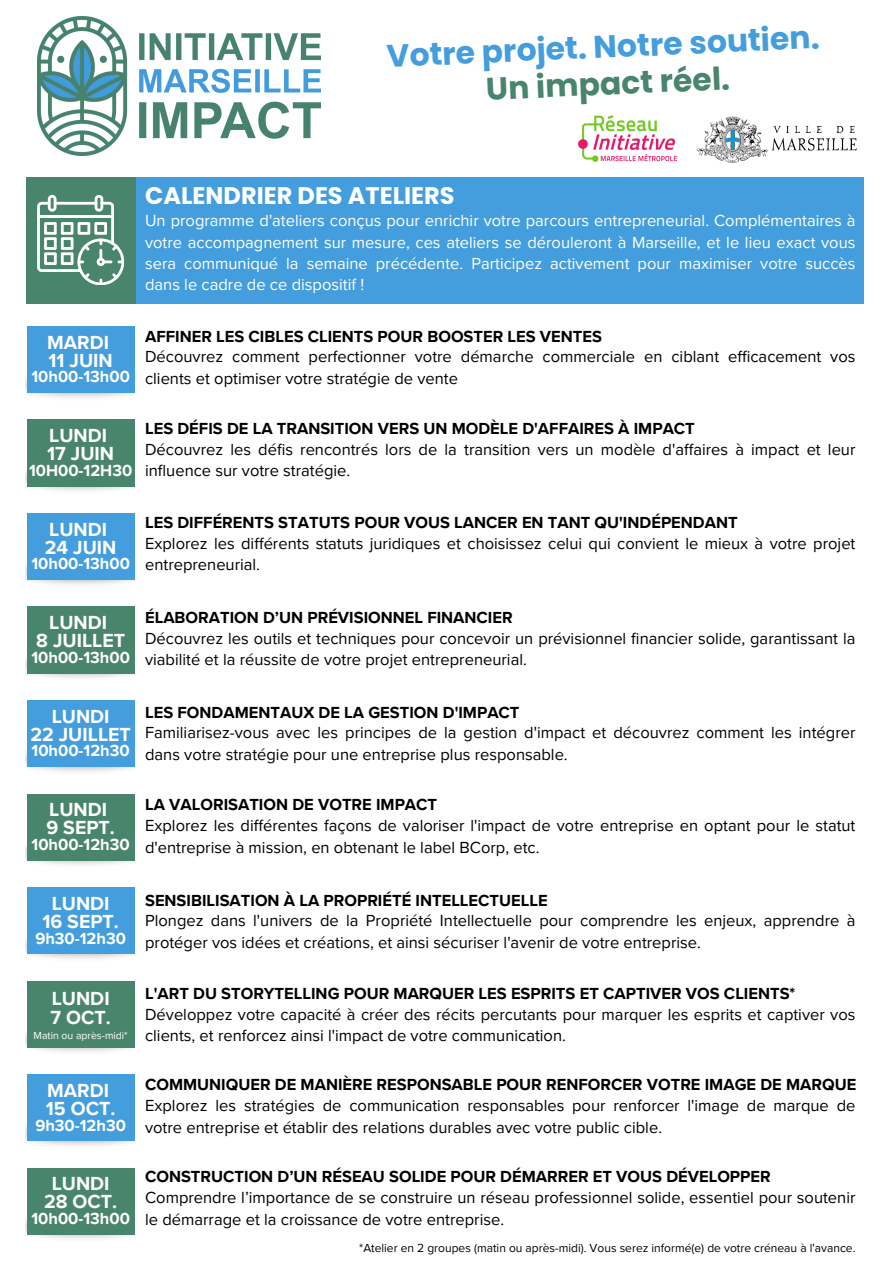
<style>
.page{position:relative;width:894px;height:1264px;background:#fff}
.page>*{position:absolute;margin:0;border:0;box-sizing:border-box;transform-origin:0 0}
.t1{font:700 31.5px/36.9px "Poppins";color:#449edd;text-align:center}
.t2{font:700 24px "Poppins";color:#fff}
.t3{font:700 19.5px/18px "Proxima Nova";color:#fff}
.t4{font:16.5px/21.3px "Proxima Nova";color:#000}
.t5{font:700 16.5px "Proxima Nova";color:#000}
.t6{font:16.5px/21.3px "Proxima Nova";color:#fff;text-align:justify}
.t7{font:700 16.5px "Proxima Nova";color:#fff}
.t8{font:12px "Proxima Nova";color:#000}
.t9{font:10.5px "Proxima Nova";color:#fff}
.s1{color:#49856d}
</style>
<div class="page">
<img style="left:37px;top:17px;width:284px;height:138px">
<div style="left:43px;top:177px;width:820px;height:126px;background:#449edd"></div>
<div style="left:26px;top:177px;width:109px;height:126px;background:#49856d"></div>
<img style="left:696px;top:116px;width:161px;height:47px">
<img style="left:578px;top:115px;width:98px;height:47px">
<svg style="left:37px;top:195px;width:87px;height:90px"></svg>
<img style="left:26px;top:471px;width:108px;height:20px">
<div style="left:27px;top:420px;width:107px;height:66px;background:#49856d"></div>
<img style="left:26px;top:378px;width:108px;height:20px">
<div style="left:27px;top:326px;width:107px;height:66px;background:#449edd"></div>
<img style="left:26px;top:659px;width:108px;height:19px">
<div style="left:27px;top:607px;width:107px;height:66px;background:#49856d"></div>
<img style="left:26px;top:565px;width:108px;height:20px">
<div style="left:27px;top:513px;width:107px;height:66px;background:#449edd"></div>
<img style="left:26px;top:846px;width:108px;height:19px">
<div style="left:27px;top:794px;width:107px;height:66px;background:#49856d"></div>
<img style="left:26px;top:752px;width:108px;height:20px">
<div style="left:27px;top:700px;width:107px;height:66px;background:#449edd"></div>
<img style="left:26px;top:1033px;width:108px;height:19px">
<div style="left:27px;top:981px;width:107px;height:66px;background:#49856d"></div>
<img style="left:26px;top:939px;width:108px;height:20px">
<div style="left:27px;top:887px;width:107px;height:66px;background:#449edd"></div>
<img style="left:26px;top:1220px;width:108px;height:19px">
<div style="left:27px;top:1168px;width:107px;height:66px;background:#49856d"></div>
<img style="left:26px;top:1126px;width:108px;height:20px">
<div style="left:27px;top:1074px;width:107px;height:66px;background:#449edd"></div>
<p class="t1" style="left:386px;top:36px;width:434px;rotate:-2deg">Votre projet. Notre soutien.<br><span class="s1">Un impact réel.</span></p>
<p class="t2" style="left:145px;top:179px;width:311px">CALENDRIER DES ATELIERS</p>
<p class="t6" style="left:145px;top:210px;width:711px">Un programme d'ateliers conçus pour enrichir votre parcours entrepreneurial. Complémentaires à votre accompagnement sur mesure, ces ateliers se dérouleront à Marseille, et le lieu exact vous sera communiqué la semaine précédente. Participez activement pour maximiser votre succès dans le cadre de ce dispositif !</p>
<p class="t3" style="left:47px;top:333px;width:67px">MARDI<br>11 JUIN</p>
<p class="t7" style="left:31px;top:367px;width:100px">10h00-13h00</p>
<p class="t3" style="left:47px;top:427px;width:68px">LUNDI<br>17 JUIN</p>
<h2 class="t7" style="left:29px;top:461px;width:105px">10H00-12H30</h2>
<p class="t5" style="left:145px;top:327px;width:458px">AFFINER LES CIBLES CLIENTS POUR BOOSTER LES VENTES</p>
<p class="t4" style="left:145px;top:346px;width:711px">Découvrez comment perfectionner votre démarche commerciale en ciblant efficacement vos clients et optimiser votre stratégie de vente</p>
<p class="t5" style="left:145px;top:418px;width:551px">LES DÉFIS DE LA TRANSITION VERS UN MODÈLE D'AFFAIRES À IMPACT</p>
<p class="t4" style="left:145px;top:439px;width:711px">Découvrez les défis rencontrés lors de la transition vers un modèle d'affaires à impact et leur influence sur votre stratégie.</p>
<p class="t3" style="left:45px;top:520px;width:73px">LUNDI<br>24 JUIN</p>
<p class="t7" style="left:31px;top:554px;width:100px">10h00-13h00</p>
<p class="t5" style="left:145px;top:512px;width:594px">LES DIFFÉRENTS STATUTS POUR VOUS LANCER EN TANT QU'INDÉPENDANT</p>
<p class="t4" style="left:145px;top:532px;width:711px">Explorez les différents statuts juridiques et choisissez celui qui convient le mieux à votre projet entrepreneurial.</p>
<p class="t3" style="left:36px;top:614px;width:90px;text-align:center">LUNDI<br>8 JUILLET</p>
<p class="t7" style="left:31px;top:648px;width:100px">10h00-13h00</p>
<p class="t5" style="left:145px;top:608px;width:369px">ÉLABORATION D’UN PRÉVISIONNEL FINANCIER</p>
<p class="t4" style="left:145px;top:628px;width:711px">Découvrez les outils et techniques pour concevoir un prévisionnel financier solide, garantissant la viabilité et la réussite de votre projet entrepreneurial.</p>
<p class="t3" style="left:30px;top:707px;width:102px;text-align:center">LUNDI<br>22 JUILLET</p>
<p class="t7" style="left:32px;top:741px;width:100px">10h00-12h30</p>
<p class="t3" style="left:46px;top:801px;width:70px">LUNDI<br>9 SEPT.</p>
<p class="t7" style="left:32px;top:834px;width:100px">10h00-12h30</p>
<p class="t3" style="left:42px;top:894px;width:78px;text-align:center">LUNDI<br>16 SEPT.</p>
<p class="t7" style="left:35px;top:928px;width:92px">9h30-12h30</p>
<p class="t5" style="left:145px;top:702px;width:376px">LES FONDAMENTAUX DE LA GESTION D'IMPACT</p>
<p class="t4" style="left:145px;top:722px;width:711px">Familiarisez-vous avec les principes de la gestion d'impact et découvrez comment les intégrer dans votre stratégie pour une entreprise plus responsable.</p>
<p class="t5" style="left:145px;top:795px;width:293px">LA VALORISATION DE VOTRE IMPACT</p>
<p class="t4" style="left:145px;top:815px;width:711px">Explorez les différentes façons de valoriser l'impact de votre entreprise en optant pour le statut d'entreprise à mission, en obtenant le label BCorp, etc.</p>
<p class="t5" style="left:145px;top:890px;width:404px">SENSIBILISATION À LA PROPRIÉTÉ INTELLECTUELLE</p>
<p class="t4" style="left:145px;top:910px;width:711px">Plongez dans l'univers de la Propriété Intellectuelle pour comprendre les enjeux, apprendre à protéger vos idées et créations, et ainsi sécuriser l'avenir de votre entreprise.</p>
<p class="t3" style="left:50px;top:989px;width:62px;line-height:18.8px">LUNDI<br>7 OCT.</p>
<p class="t9" style="left:34px;top:1029px;width:96px">Matin ou après-midi*</p>
<p class="t3" style="left:46px;top:1081px;width:71px">MARDI<br>15 OCT.</p>
<p class="t7" style="left:35px;top:1115px;width:92px">9h30-12h30</p>
<p class="t3" style="left:44px;top:1175px;width:75px;text-align:center">LUNDI<br>28 OCT.</p>
<p class="t7" style="left:31px;top:1208px;width:100px">10h00-13h00</p>
<p class="t5" style="left:145px;top:983px;width:651px">L'ART DU STORYTELLING POUR MARQUER LES ESPRITS ET CAPTIVER VOS CLIENTS*</p>
<p class="t4" style="left:145px;top:1004px;width:711px">Développez votre capacité à créer des récits percutants pour marquer les esprits et captiver vos clients, et renforcez ainsi l'impact de votre communication.</p>
<p class="t5" style="left:145px;top:1075px;width:712px">COMMUNIQUER DE MANIÈRE RESPONSABLE POUR RENFORCER VOTRE IMAGE DE MARQUE</p>
<p class="t4" style="left:145px;top:1095px;width:711px">Explorez les stratégies de communication responsables pour renforcer l'image de marque de votre entreprise et établir des relations durables avec votre public cible.</p>
<p class="t5" style="left:145px;top:1167px;width:627px">CONSTRUCTION D’UN RÉSEAU SOLIDE POUR DÉMARRER ET VOUS DÉVELOPPER</p>
<p class="t4" style="left:145px;top:1187px;width:711px">Comprendre l’importance de se construire un réseau professionnel solide, essentiel pour soutenir le démarrage et la croissance de votre entreprise.</p>
<p class="t8" style="left:359px;top:1241px;width:497px">*Atelier en 2 groupes (matin ou après-midi). Vous serez informé(e) de votre créneau à l'avance.</p>
</div>
